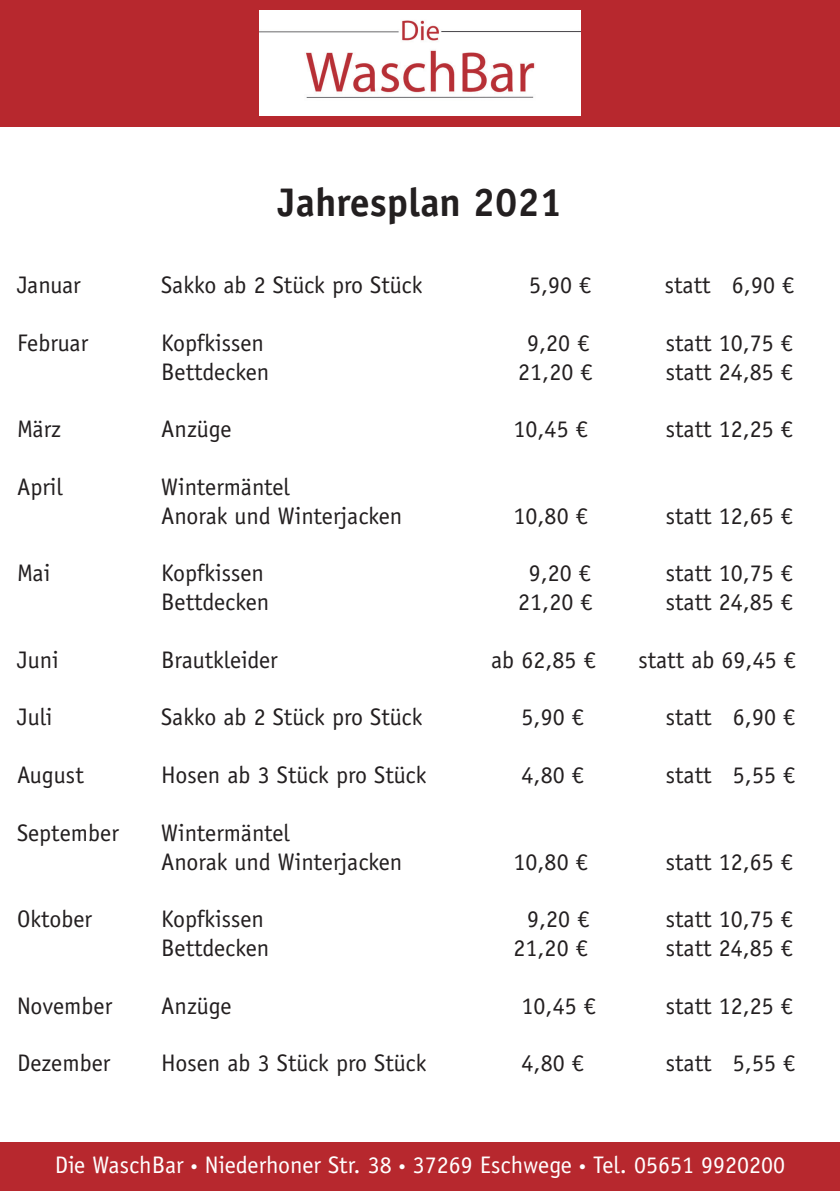
<style>
.page{position:relative;width:840px;height:1191px;background:#fff}
.page>*{position:absolute;margin:0;border:0;box-sizing:border-box;transform-origin:0 0}
.t1{font:700 40px "Officina Sans Std";color:#231f20}
.t2{font:24px/28.8px "Officina Sans Std";color:#231f20}
.t3{font:24px "Officina Sans Std";color:#fff}
.s1{font-family:"Myriad Pro"}
</style>
<div class="page">
<div style="left:0;top:0;width:839px;height:126px;background:#b7282e"></div>
<img style="left:259px;top:11px;width:321px;height:105px">
<div style="left:0;top:1142px;width:839px;height:49px;background:#b7282e"></div>
<h1 class="t1" style="left:278px;top:178px;width:285px">Jahresplan 2021</h1>
<p class="t2" style="left:17px;top:271px;width:65px">Januar</p>
<p class="t2" style="left:161px;top:271px;width:262px">Sakko ab 2 Stück pro Stück</p>
<p class="t2" style="left:528px;top:271px;width:64px">5,90 €</p>
<p class="t2" style="left:664px;top:271px;width:131px">statt 6,90 €</p>
<p class="t2" style="left:17px;top:328px;width:73px">Februar</p>
<p class="t2" style="left:161px;top:328px;width:104px">Kopfkissen</p>
<p class="t2" style="left:527px;top:328px;width:64px">9,20 €</p>
<p class="t2" style="left:665px;top:328px;width:129px">statt 10,75 €</p>
<p class="t2" style="left:161px;top:357px;width:110px">Bettdecken</p>
<p class="t2" style="left:518px;top:357px;width:76px">21,20 €</p>
<p class="t2" style="left:665px;top:357px;width:129px">statt 24,85 €</p>
<p class="t2" style="left:17px;top:415px;width:46px">März</p>
<p class="t2" style="left:161px;top:415px;width:72px">Anzüge</p>
<p class="t2" style="left:513px;top:415px;width:76px">10,45 €</p>
<p class="t2" style="left:665px;top:415px;width:129px">statt 12,25 €</p>
<p class="t2" style="left:17px;top:472px;width:47px">April</p>
<p class="t2" style="left:161px;top:472px;width:243px">Wintermäntel<br>Anorak und Winterjacken</p>
<p class="t2" style="left:513px;top:501px;width:76px">10,80 €</p>
<p class="t2" style="left:665px;top:501px;width:129px">statt 12,65 €</p>
<p class="t2" style="left:17px;top:559px;width:35px">Mai</p>
<p class="t2" style="left:161px;top:559px;width:104px">Kopfkissen</p>
<p class="t2" style="left:528px;top:559px;width:64px">9,20 €</p>
<p class="t2" style="left:665px;top:559px;width:129px">statt 10,75 €</p>
<p class="t2" style="left:161px;top:588px;width:110px">Bettdecken</p>
<p class="t2" style="left:518px;top:588px;width:76px">21,20 €</p>
<p class="t2" style="left:665px;top:588px;width:129px">statt 24,85 €</p>
<p class="t2" style="left:17px;top:645px;width:43px">Juni</p>
<p class="t2" style="left:161px;top:645px;width:118px">Brautkleider</p>
<p class="t2" style="left:491px;top:645px;width:106px">ab 62,85 €</p>
<p class="t2" style="left:638px;top:645px;width:159px">statt ab 69,45 €</p>
<p class="t2" style="left:17px;top:703px;width:37px">Juli</p>
<p class="t2" style="left:161px;top:703px;width:262px">Sakko ab 2 Stück pro Stück</p>
<p class="t2" style="left:521px;top:703px;width:64px">5,90 €</p>
<p class="t2" style="left:665px;top:703px;width:131px">statt 6,90 €</p>
<p class="t2" style="left:17px;top:760px;width:68px">August</p>
<p class="t2" style="left:161px;top:760px;width:266px">Hosen ab 3 Stück pro Stück</p>
<p class="t2" style="left:521px;top:760px;width:64px">4,80 €</p>
<p class="t2" style="left:665px;top:760px;width:131px">statt 5,55 €</p>
<p class="t2" style="left:17px;top:818px;width:103px">September</p>
<p class="t2" style="left:161px;top:818px;width:243px">Wintermäntel<br>Anorak und Winterjacken</p>
<p class="t2" style="left:513px;top:847px;width:76px">10,80 €</p>
<p class="t2" style="left:665px;top:847px;width:129px">statt 12,65 €</p>
<p class="t2" style="left:17px;top:904px;width:77px">Oktober</p>
<p class="t2" style="left:161px;top:904px;width:104px">Kopfkissen</p>
<p class="t2" style="left:527px;top:904px;width:64px">9,20 €</p>
<p class="t2" style="left:665px;top:904px;width:129px">statt 10,75 €</p>
<p class="t2" style="left:161px;top:933px;width:110px">Bettdecken</p>
<p class="t2" style="left:513px;top:933px;width:76px">21,20 €</p>
<p class="t2" style="left:665px;top:933px;width:129px">statt 24,85 €</p>
<p class="t2" style="left:17px;top:991px;width:97px">November</p>
<p class="t2" style="left:161px;top:991px;width:72px">Anzüge</p>
<p class="t2" style="left:521px;top:991px;width:76px">10,45 €</p>
<p class="t2" style="left:665px;top:991px;width:129px">statt 12,25 €</p>
<p class="t2" style="left:17px;top:1048px;width:95px">Dezember</p>
<p class="t2" style="left:161px;top:1048px;width:266px">Hosen ab 3 Stück pro Stück</p>
<p class="t2" style="left:521px;top:1048px;width:64px">4,80 €</p>
<p class="t2" style="left:665px;top:1048px;width:131px">statt 5,55 €</p>
<p class="t3" style="left:55px;top:1151px;width:731px">Die WaschBar <span class="s1">•</span> Niederhoner Str. 38 <span class="s1">•</span> 37269 Eschwege <span class="s1">•</span> Tel. 05651 9920200</p>
</div>
